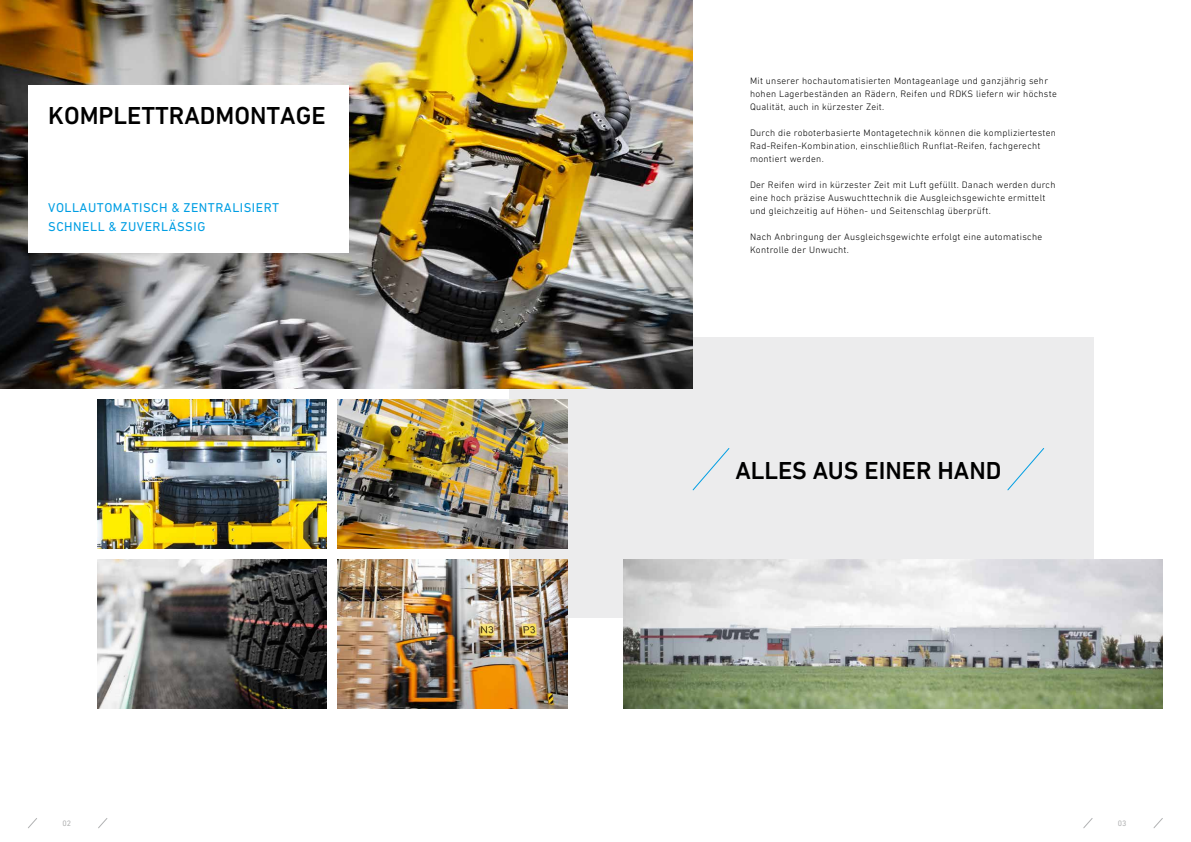
<style>
.page{position:relative;width:1191px;height:842px;background:#fff}
.page>*{position:absolute;margin:0;border:0;box-sizing:border-box;transform-origin:0 0}
.t1{font:500 25px "DIN Next LT Pro";color:#000}
.t2{font:13px/19px "DIN Next LT Pro";letter-spacing:.04em;color:#009ee3}
.t3{font:300 9.5px/13px "DIN Next LT Pro";letter-spacing:.03em;color:#000}
.t4{font:8px "DIN Next LT Pro";color:#b1b2b3}
</style>
<div class="page">
<svg style="left:28px;top:818px;width:9px;height:10px"></svg>
<svg style="left:1083px;top:818px;width:9px;height:10px"></svg>
<svg style="left:98px;top:818px;width:10px;height:10px"></svg>
<svg style="left:1153px;top:818px;width:10px;height:10px"></svg>
<div style="left:510px;top:337px;width:583px;height:281px;background:#ececed"></div>
<img style="left:0;top:0;width:692px;height:388px">
<img style="left:97px;top:560px;width:229px;height:149px">
<img style="left:97px;top:400px;width:229px;height:149px">
<div style="left:28px;top:85px;width:321px;height:168px;background:#fff"></div>
<svg style="left:1007px;top:448px;width:38px;height:43px"></svg>
<svg style="left:692px;top:448px;width:38px;height:43px"></svg>
<img style="left:338px;top:560px;width:229px;height:149px">
<img style="left:624px;top:560px;width:538px;height:149px">
<img style="left:338px;top:400px;width:229px;height:149px">
<h1 class="t1" style="left:48px;top:101px;width:279px">KOMPLETTRADMONTAGE</h1>
<h2 class="t2" style="left:48px;top:198px;width:232px">VOLLAUTOMATISCH &amp; ZENTRALISIERT<br>SCHNELL &amp; ZUVERLÄSSIG</h2>
<p class="t3" style="left:750px;top:74px;width:308px">Mit unserer hochautomatisierten Montageanlage und ganzjährig sehr hohen Lagerbeständen an Rädern, Reifen und RDKS liefern wir höchste<br>Qualität, auch in kürzester Zeit.</p>
<p class="t3" style="left:750px;top:126px;width:307px">Durch die roboterbasierte Montagetechnik können die kompliziertesten<br>Rad-Reifen-Kombination, einschließlich Runflat-Reifen, fachgerecht montiert werden.</p>
<p class="t3" style="left:750px;top:178px;width:307px">Der Reifen wird in kürzester Zeit mit Luft gefüllt. Danach werden durch eine hoch präzise Auswuchttechnik die Ausgleichsgewichte ermittelt und gleichzeitig auf Höhen- und Seitenschlag überprüft.</p>
<p class="t3" style="left:750px;top:230px;width:294px">Nach Anbringung der Ausgleichsgewichte erfolgt eine automatische<br>Kontrolle der Unwucht.</p>
<h1 class="t1" style="left:735px;top:455px;width:267px">ALLES AUS EINER HAND</h1>
<p class="t4" style="left:62px;top:819px;width:10px">02</p>
<p class="t4" style="left:1118px;top:819px;width:10px">03</p>
</div>
